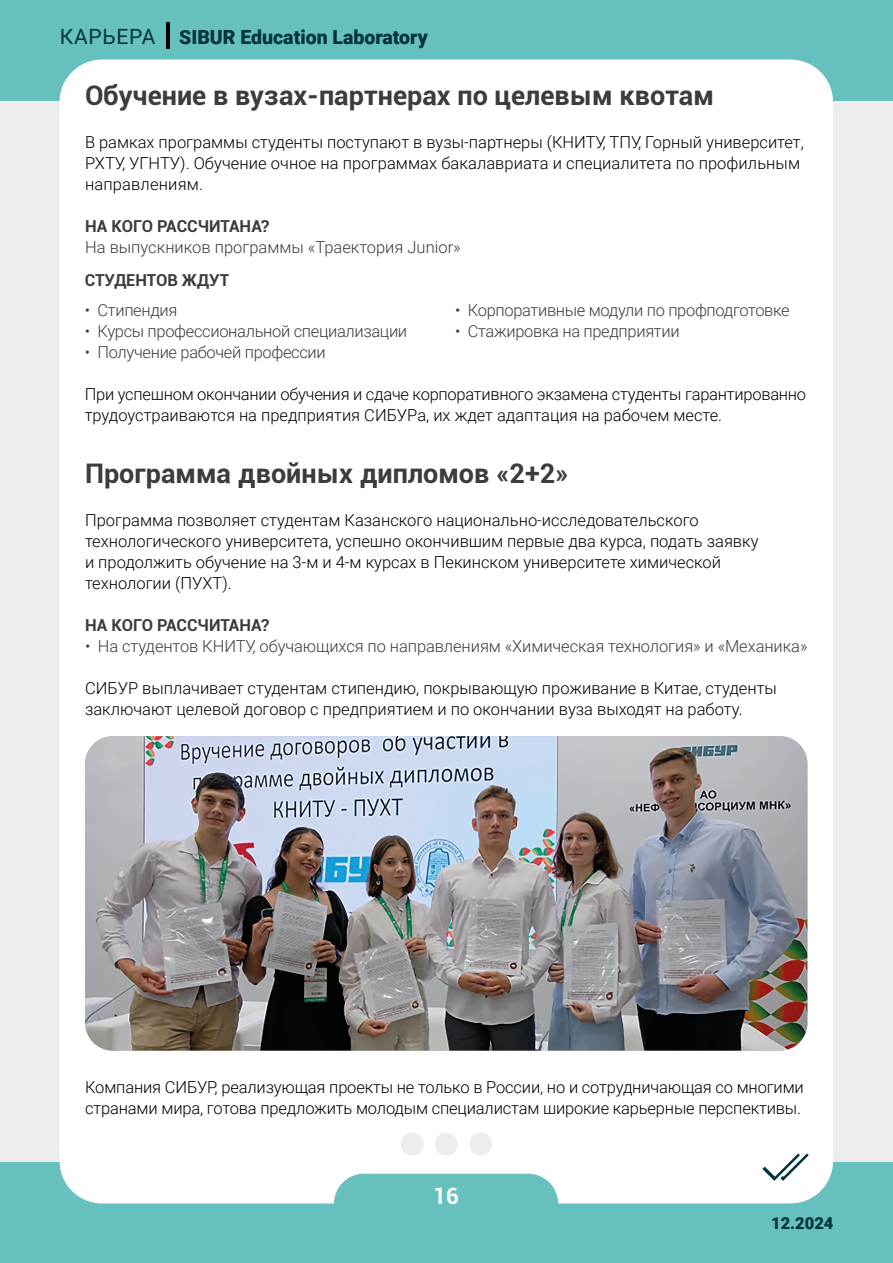
<style>
.page{position:relative;width:893px;height:1263px;background:#ededed}
.page>*{position:absolute;margin:0;border:0;box-sizing:border-box;transform-origin:0 0}
.t1{font:700 27px "Roboto";color:#3c3c3b}
.t2{font:700 22.5px "Roboto";color:#fff}
.t3{font:900 19.5px "Roboto";color:#00323d}
.t4{font:300 16.5px/21px "Roboto";color:#000}
.t5{font:300 16.5px "Roboto";letter-spacing:-.02em;color:#3c3c3b}
.t6{font:700 16.5px "Roboto";color:#3c3c3b}
.t7{font:300 16.5px "Roboto";color:#3c3c3b}
.t8{font:900 16.5px "Roboto";color:#00323d}
.s1{font-weight:400;font-size:21px}
</style>
<div class="page">
<div style="left:0;top:0;width:893px;height:100px;background:#66c1be"></div>
<div style="left:0;top:1163px;width:893px;height:100px;background:#66c1be"></div>
<div style="left:60px;top:60px;width:773px;height:1143px;background:#fff;border-radius:43px"></div>
<div style="left:334px;top:1174px;width:224px;height:59px;background:#66c1be;border-radius:30px"></div>
<div style="left:469px;top:1133px;width:23px;height:22px;background:#ededed;border-radius:50%"></div>
<div style="left:435px;top:1133px;width:23px;height:22px;background:#ededed;border-radius:50%"></div>
<div style="left:401px;top:1133px;width:23px;height:22px;background:#ededed;border-radius:50%"></div>
<svg style="left:762px;top:1153px;width:47px;height:28px"></svg>
<hr style="left:166px;top:23px;width:4px;height:26px;background:#000">
<img style="left:85px;top:736px;width:722px;height:315px">
<p class="t3" style="left:60px;top:23px;width:369px"><span class="s1">КАРЬЕРА</span> SIBUR Education Laboratory</p>
<h1 class="t1" style="left:85px;top:77px;width:630px">Обучение в вузах-партнерах по целевым квотам</h1>
<p class="t4" style="left:85px;top:131px;width:720px">В рамках программы студенты поступают в вузы-партнеры (КНИТУ, ТПУ, Горный университет,<br>РХТУ, УГНТУ). Обучение очное на программах бакалавриата и специалитета по профильным направлениям.</p>
<p class="t6" style="left:85px;top:215px;width:186px">НА КОГО РАССЧИТАНА?</p>
<p class="t7" style="left:85px;top:236px;width:377px">На выпускников программы «Траектория Junior»</p>
<p class="t6" style="left:85px;top:269px;width:146px">СТУДЕНТОВ ЖДУТ</p>
<p class="t5" style="left:85px;top:299px;width:94px">• Стипендия</p>
<p class="t5" style="left:85px;top:320px;width:324px">• Курсы профессиональной специализации</p>
<p class="t5" style="left:85px;top:341px;width:243px">• Получение рабочей профессии</p>
<p class="t5" style="left:455px;top:299px;width:336px">• Корпоративные модули по профподготовке</p>
<p class="t5" style="left:455px;top:320px;width:226px">• Стажировка на предприятии</p>
<p class="t4" style="left:85px;top:383px;width:723px">При успешном окончании обучения и сдаче корпоративного экзамена студенты гарантированно трудоустраиваются на предприятия СИБУРа, их ждет адаптация на рабочем месте.</p>
<h1 class="t1" style="left:85px;top:454px;width:485px">Программа двойных дипломов «2+2»</h1>
<p class="t4" style="left:85px;top:509px;width:675px">Программа позволяет студентам Казанского национально-исследовательского технологического университета, успешно окончившим первые два курса, подать заявку и продолжить обучение на 3-м и 4-м курсах в Пекинском университете химической технологии (ПУХТ).</p>
<p class="t6" style="left:85px;top:614px;width:186px">НА КОГО РАССЧИТАНА?</p>
<p class="t5" style="left:85px;top:635px;width:724px">• На студентов КНИТУ, обучающихся по направлениям «Химическая технология» и «Механика»</p>
<p class="t4" style="left:85px;top:677px;width:693px">СИБУР выплачивает студентам стипендию, покрывающую проживание в Китае, студенты заключают целевой договор с предприятием и по окончании вуза выходят на работу.</p>
<p class="t4" style="left:85px;top:1076px;width:720px">Компания СИБУР, реализующая проекты не только в России, но и сотрудничающая со многими странами мира, готова предложить молодым специалистам широкие карьерные перспективы.</p>
<h2 class="t2" style="left:433px;top:1180px;width:27px">16</h2>
<p class="t8" style="left:771px;top:1212px;width:64px">12.2024</p>
</div>
